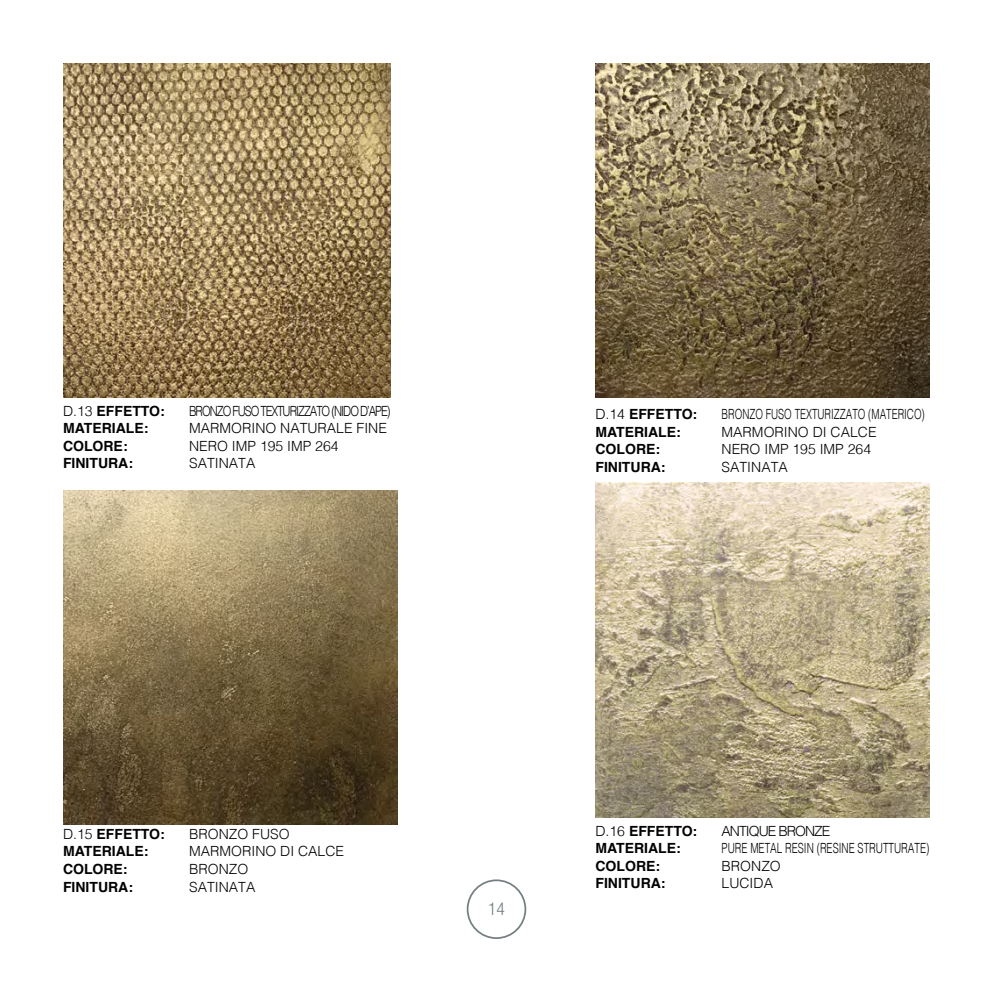
<style>
.page{position:relative;width:993px;height:993px;background:#fff}
.page>*{position:absolute;margin:0;border:0;box-sizing:border-box;transform-origin:0 0}
.t1{font:300 condensed 17.5px "Helvetica Neue LT Std";color:#757e81}
.t2{font:700 14px "Helvetica";color:#020203}
.t3{font:300 14px "Helvetica";color:#020203}
.t4{font:300 14px "Helvetica";color:#020203;scale:.71 1}
.t5{font:300 14px "Helvetica";letter-spacing:-.09em;color:#020203;scale:.8 1}
.t6{font:300 14px "Helvetica";color:#020203;scale:.7 1}
.t7{font:300 14px "Helvetica";letter-spacing:-.07em;color:#020203}
.s1{font-weight:300}
</style>
<div class="page">
<div style="left:466px;top:879px;width:60px;height:59px;border:2px solid #757e81;border-radius:50%"></div>
<img style="left:595px;top:483px;width:334px;height:333px">
<img style="left:595px;top:63px;width:334px;height:334px">
<img style="left:63px;top:490px;width:334px;height:334px">
<img style="left:63px;top:63px;width:327px;height:334px">
<p class="t2" style="left:63px;top:399px;width:103px"><span class="s1">D.13</span> EFFETTO:</p>
<p class="t5" style="left:189px;top:399px;width:253px">BRONZO FUSO TEXTURIZZATO (NIDO D’APE)</p>
<p class="t2" style="left:63px;top:417px;width:87px">MATERIALE:</p>
<p class="t3" style="left:189px;top:416px;width:199px">MARMORINO NATURALE FINE</p>
<p class="t2" style="left:63px;top:434px;width:66px">COLORE:</p>
<p class="t3" style="left:189px;top:434px;width:151px">NERO IMP 195 IMP 264</p>
<p class="t2" style="left:63px;top:452px;width:71px">FINITURA:</p>
<p class="t3" style="left:189px;top:451px;width:68px">SATINATA</p>
<p class="t2" style="left:595px;top:402px;width:103px"><span class="s1">D.14</span> EFFETTO:</p>
<p class="t6" style="left:721px;top:402px;width:292px">BRONZO FUSO TEXTURIZZATO (MATERICO)</p>
<p class="t2" style="left:595px;top:420px;width:87px">MATERIALE:</p>
<p class="t3" style="left:721px;top:419px;width:156px">MARMORINO DI CALCE</p>
<p class="t2" style="left:595px;top:437px;width:66px">COLORE:</p>
<p class="t3" style="left:721px;top:437px;width:151px">NERO IMP 195 IMP 264</p>
<p class="t2" style="left:595px;top:455px;width:71px">FINITURA:</p>
<p class="t3" style="left:721px;top:454px;width:68px">SATINATA</p>
<p class="t2" style="left:63px;top:822px;width:103px"><span class="s1">D.15</span> EFFETTO:</p>
<p class="t3" style="left:189px;top:821px;width:102px">BRONZO FUSO</p>
<p class="t2" style="left:63px;top:839px;width:87px">MATERIALE:</p>
<p class="t3" style="left:189px;top:839px;width:156px">MARMORINO DI CALCE</p>
<p class="t2" style="left:63px;top:857px;width:66px">COLORE:</p>
<p class="t3" style="left:189px;top:856px;width:61px">BRONZO</p>
<p class="t2" style="left:63px;top:874px;width:71px">FINITURA:</p>
<p class="t3" style="left:189px;top:874px;width:68px">SATINATA</p>
<p class="t1" style="left:488px;top:898px;width:18px">14</p>
<p class="t2" style="left:595px;top:819px;width:103px"><span class="s1">D.16</span> EFFETTO:</p>
<p class="t7" style="left:721px;top:818px;width:110px">ANTIQUE BRONZE</p>
<p class="t2" style="left:595px;top:836px;width:87px">MATERIALE:</p>
<p class="t4" style="left:721px;top:836px;width:294px">PURE METAL RESIN (RESINE STRUTTURATE)</p>
<p class="t2" style="left:595px;top:854px;width:66px">COLORE:</p>
<p class="t3" style="left:721px;top:853px;width:61px">BRONZO</p>
<p class="t2" style="left:595px;top:871px;width:71px">FINITURA:</p>
<p class="t3" style="left:721px;top:871px;width:53px">LUCIDA</p>
</div>
